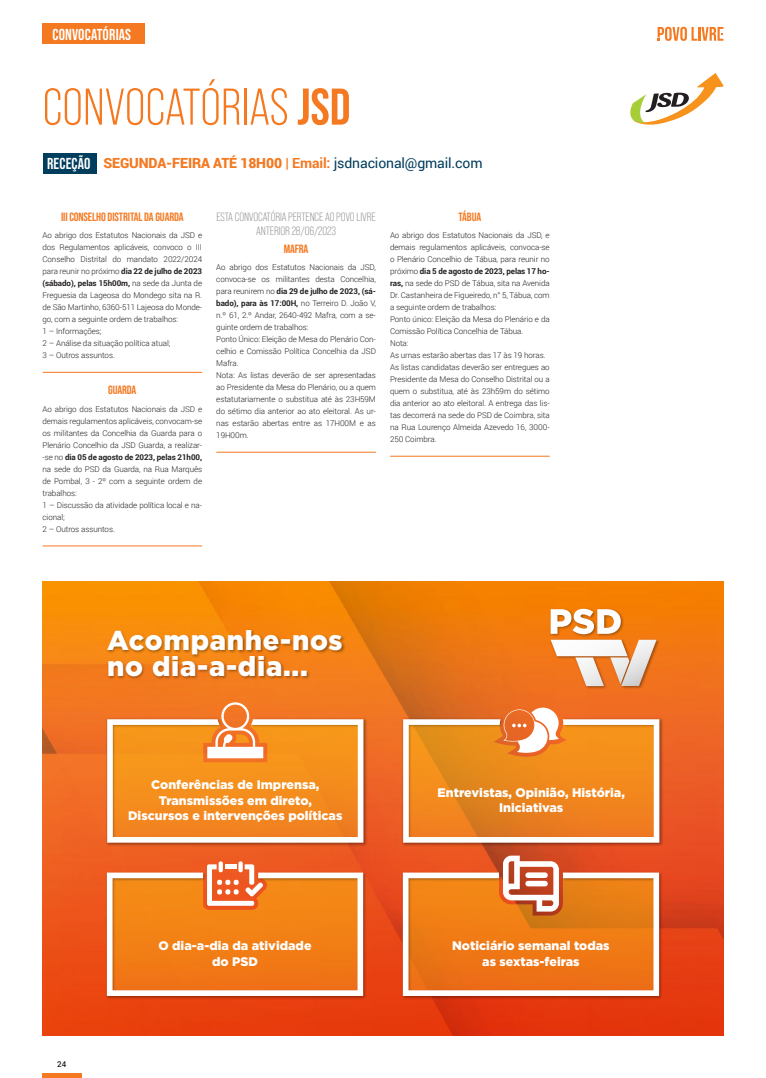
<style>
.page{position:relative;width:766px;height:1078px;background:#fff}
.page>*{position:absolute;margin:0;border:0;box-sizing:border-box;transform-origin:0 0}
.t1{font:51.5px "Bebas Neue Pro";color:#f47921}
.t2{font:900 27.3px/25.1px "Gotham";letter-spacing:.025em;color:#fff}
.t3{font:700 15.8px "Bebas Neue Pro";letter-spacing:.01em;color:#fff}
.t4{font:900 14px "Roboto";letter-spacing:-.01em;color:#f47921}
.t5{font:900 12.4px/15.3px "Gotham";color:#fff;text-align:center}
.t6{font:12px/14px "Bebas Neue Pro";letter-spacing:-.01em;color:#929396;text-align:center}
.t7{font:700 12px "Bebas Neue Pro";letter-spacing:-.01em;color:#f47921}
.t8{font:300 8px/12px "Roboto";letter-spacing:-.01em;color:#231f20;text-align:justify}
.t9{font:500 8px "Roboto";color:#231f20}
.s1{font-weight:700}
.s2{font-weight:400;color:#013d5d}
</style>
<div class="page">
<hr style="left:42px;top:1073px;width:39px;height:4px;background:#f47921">
<svg style="left:657px;top:27px;width:66px;height:14px"></svg>
<div style="left:43px;top:24px;width:102px;height:20px;background:#f47921"></div>
<div style="left:43px;top:153px;width:53px;height:20px;background:#013d5d"></div>
<svg style="left:630px;top:73px;width:94px;height:52px"></svg>
<hr style="left:43px;top:372px;width:159px;height:1px;background:#f47921">
<hr style="left:43px;top:545px;width:159px;height:1px;background:#f47921">
<hr style="left:216px;top:451px;width:160px;height:1px;background:#f47921">
<hr style="left:390px;top:455px;width:159px;height:1px;background:#f47921">
<img style="left:43px;top:581px;width:680px;height:454px">
<img style="left:548px;top:606px;width:113px;height:84px">
<svg style="left:550px;top:608px;width:106px;height:78px"></svg>
<img style="left:105px;top:716px;width:263px;height:131px">
<svg style="left:107px;top:702px;width:256px;height:140px;background:#f49638"></svg>
<img style="left:400px;top:716px;width:264px;height:131px">
<div style="left:218px;top:861px;width:5px;height:11px;background:#fff;border-radius:2px"></div>
<div style="left:238px;top:861px;width:5px;height:11px;background:#fff;border-radius:2px"></div>
<img style="left:104px;top:870px;width:264px;height:130px">
<svg style="left:107px;top:864px;width:256px;height:131px;background:#f28b35"></svg>
<img style="left:400px;top:870px;width:263px;height:130px">
<svg style="left:403px;top:855px;width:256px;height:140px;background:#eb8436"></svg>
<img style="left:105px;top:624px;width:243px;height:65px">
<svg style="left:403px;top:707px;width:256px;height:135px;background:#ed9239"></svg>
<p class="t3" style="left:52px;top:25px;width:80px">CONVOCATÓRIAS</p>
<p class="t1" style="left:43px;top:78px;width:309px">CONVOCATÓRIAS <span class="s1">JSD</span></p>
<p class="t3" style="left:47px;top:154px;width:45px">RECEÇÃO</p>
<p class="t4" style="left:103px;top:153px;width:380px">SEGUNDA-FEIRA ATÉ 18H00 | <span class="s1">Email:</span> <span class="s2">jsdnacional@gmail.com</span></p>
<p class="t7" style="left:61px;top:209px;width:124px">III CONSELHO DISTRITAL DA GUARDA</p>
<p class="t8" style="left:43px;top:229px;width:161px">Ao abrigo dos Estatutos Nacionais da JSD e dos Regulamentos aplicáveis, convoco o III Conselho Distrital do mandato 2022/2024 para reunir no próximo <span class="s1">dia 22 de julho de 2023 (sábado), pelas 15h00m,</span> na sede da Junta de Freguesia da Lageosa do Mondego sita na R. de São Martinho, 6360-511 Lajeosa do Monde&shy;go, com a seguinte ordem de trabalhos:</p>
<p class="t8" style="left:43px;top:325px;width:60px">1 – Informações;</p>
<p class="t8" style="left:43px;top:337px;width:129px">2 – Análise da situação política atual;</p>
<p class="t8" style="left:43px;top:349px;width:74px">3 – Outros assuntos.</p>
<p class="t7" style="left:108px;top:383px;width:30px">GUARDA</p>
<p class="t8" style="left:43px;top:403px;width:161px">Ao abrigo dos Estatutos Nacionais da JSD e demais regulamentos aplicáveis, convocam-se os militantes da Concelhia da Guarda para o Plenário Concelhio da JSD Guarda, a realizar--se no <span class="s1">dia 05 de agosto de 2023, pelas 21h00, </span>na sede do PSD da Guarda, na Rua Marquês de Pombal, 3 - 2º com a seguinte ordem de trabalhos:</p>
<p class="t8" style="left:43px;top:499px;width:161px">1 – Discussão da atividade política local e na&shy;cional;</p>
<p class="t8" style="left:43px;top:523px;width:74px">2 – Outros assuntos.</p>
<p class="t6" style="left:216px;top:209px;width:161px">ESTA CONVOCATÓRIA PERTENCE AO POVO LIVRE<br>ANTERIOR 28/06/2023</p>
<p class="t7" style="left:284px;top:241px;width:26px">MAFRA</p>
<p class="t8" style="left:216px;top:261px;width:161px">Ao abrigo dos Estatutos Nacionais da JSD, convoca-se os militantes desta Concelhia, para reunirem no <span class="s1">dia 29 de julho de 2023, (sá&shy;bado), para às 17:00H,</span> no Terreiro D. João V, n.º 61, 2.º Andar, 2640-492 Mafra, com a se&shy;guinte ordem de trabalhos:</p>
<p class="t8" style="left:216px;top:333px;width:161px">Ponto Único: Eleição de Mesa do Plenário Con&shy;celhio e Comissão Política Concelhia da JSD Mafra.</p>
<p class="t8" style="left:216px;top:369px;width:161px">Nota: As listas deverão de ser apresentadas ao Presidente da Mesa do Plenário, ou a quem estatutariamente o substitua até às 23H59M do sétimo dia anterior ao ato eleitoral. As ur&shy;nas estarão abertas entre as 17H00M e as 19H00m.</p>
<p class="t7" style="left:458px;top:209px;width:24px">TÁBUA</p>
<p class="t8" style="left:390px;top:229px;width:161px">Ao abrigo dos Estatutos Nacionais da JSD, e demais regulamentos aplicáveis, convoca-se o Plenário Concelhio de Tábua, para reunir no próximo <span class="s1">dia 5 de agosto de 2023, pelas 17 ho&shy;ras,</span> na sede do PSD de Tábua, sita na Avenida Dr. Castanheira de Figueiredo, n° 5, Tábua, com a seguinte ordem de trabalhos:</p>
<p class="t8" style="left:390px;top:313px;width:161px">Ponto único: Eleição da Mesa do Plenário e da<br>Comissão Política Concelhia de Tábua.</p>
<p class="t8" style="left:390px;top:337px;width:20px">Nota:</p>
<p class="t8" style="left:390px;top:349px;width:157px">As urnas estarão abertas das 17 às 19 horas.</p>
<p class="t8" style="left:390px;top:361px;width:161px">As listas candidatas deverão ser entregues ao Presidente da Mesa do Conselho Distrital ou a quem o substitua, até às 23h59m do sétimo dia anterior ao ato eleitoral. A entrega das lis&shy;tas decorrerá na sede do PSD de Coimbra, sita na Rua Lourenço Almeida Azevedo 16, 3000- 250 Coimbra.</p>
<p class="t2" style="left:107px;top:627px;width:237px">Acompanhe-nos no dia-a-dia...</p>
<p class="t5" style="left:128px;top:777px;width:216px">Conferências de Imprensa,<br>Transmissões em direto,<br>Discursos e intervenções políticas</p>
<p class="t5" style="left:437px;top:784px;width:189px">Entrevistas, Opinião, História,<br>Iniciativas</p>
<p class="t9" style="left:57px;top:1058px;width:11px">24</p>
<p class="t5" style="left:158px;top:937px;width:155px">O dia-a-dia da atividade do PSD</p>
<p class="t5" style="left:452px;top:937px;width:159px">Noticiário semanal todas as sextas-feiras</p>
</div>
